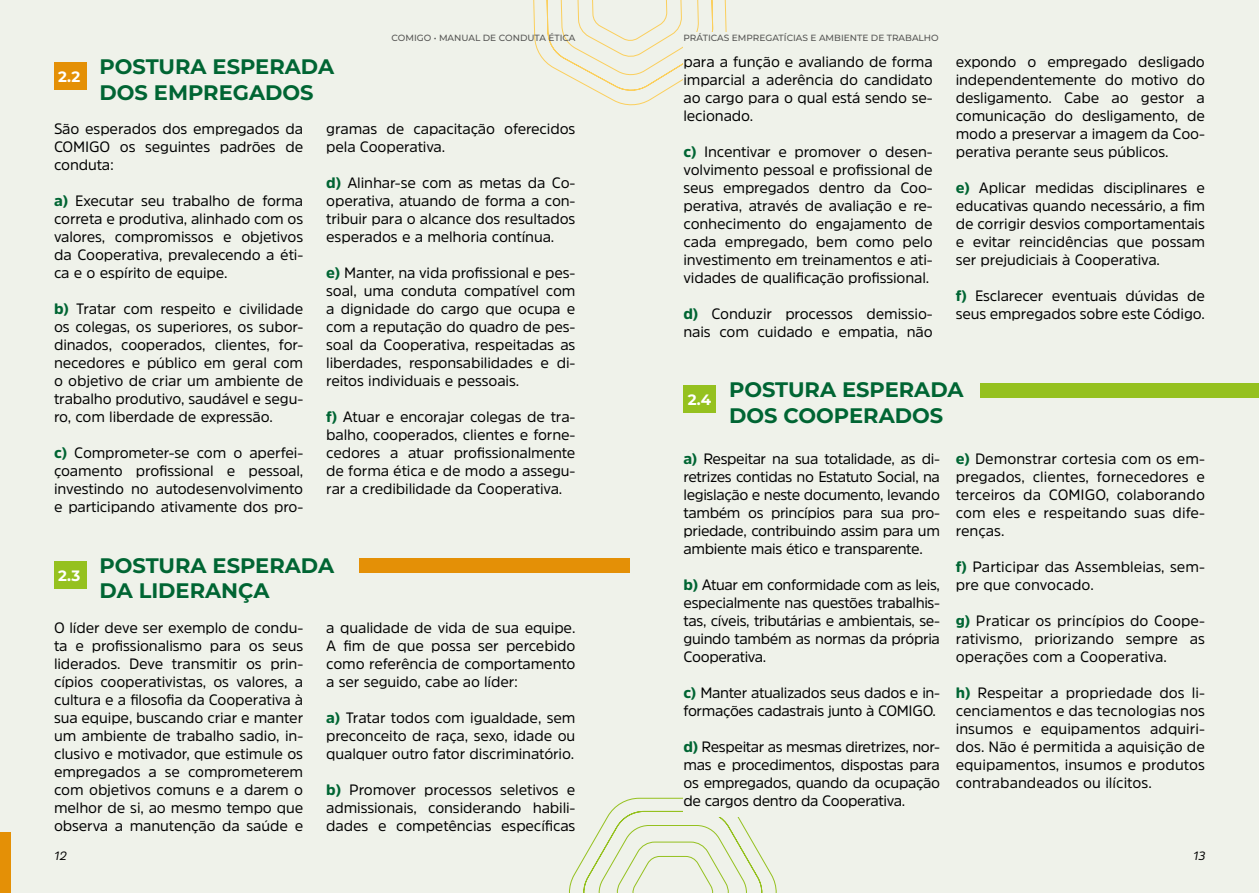
<style>
.page{position:relative;width:1259px;height:893px;background:#eff2ea}
.page>*{position:absolute;margin:0;border:0;box-sizing:border-box;transform-origin:0 0}
.t1{font:700 21px/25.2px "Montserrat";color:#006533}
.t2{font:15px/18px "Amsi Pro";letter-spacing:-.01em;color:#000;text-align:justify}
.t3{font:700 15px "Montserrat";color:#fff}
.t4{font:italic 12px "Amsi Pro";color:#000}
.t5{font:500 9px "Montserrat";color:#585856}
.s1{font-weight:900;color:#006533}
</style>
<div class="page">
<svg style="left:569px;top:797px;width:208px;height:96px"></svg>
<svg style="left:533px;top:0;width:194px;height:106px"></svg>
<div style="left:54px;top:62px;width:32px;height:28px;background:#e49006"></div>
<div style="left:54px;top:561px;width:32px;height:28px;background:#95c11f"></div>
<div style="left:359px;top:558px;width:270px;height:15px;background:#e49006"></div>
<div style="left:0;top:832px;width:11px;height:61px;background:#e49006"></div>
<div style="left:683px;top:385px;width:33px;height:28px;background:#95c11f"></div>
<div style="left:683px;top:451px;width:257px;height:365px;background:#eff2ea"></div>
<div style="left:980px;top:383px;width:279px;height:14px;background:#95c11f"></div>
<div style="left:683px;top:54px;width:249px;height:287px;background:#eff2ea"></div>
<div style="left:683px;top:33px;width:257px;height:21px;background:#eff2ea"></div>
<p class="t3" style="left:58px;top:66px;width:23px">2.2</p>
<h1 class="t1" style="left:99px;top:53px;width:236px">POSTURA ESPERADA<br>DOS EMPREGADOS</h1>
<p class="t5" style="left:391px;top:32px;width:185px">COMIGO • MANUAL DE CONDUTA ÉTICA</p>
<p class="t2" style="left:54px;top:119px;width:251px">São esperados dos empregados da COMIGO os seguintes padrões de conduta:</p>
<p class="t2" style="left:54px;top:191px;width:251px"><span class="s1">a)</span> Executar seu trabalho de forma correta e produtiva, alinhado com os valores, compromissos e objetivos da Cooperativa, prevalecendo a éti&shy;ca e o espírito de equipe.</p>
<p class="t2" style="left:54px;top:299px;width:251px"><span class="s1">b)</span> Tratar com respeito e civilidade os colegas, os superiores, os subor&shy;dinados, cooperados, clientes, for&shy;necedores e público em geral com o objetivo de criar um ambiente de trabalho produtivo, saudável e segu&shy;ro, com liberdade de expressão.</p>
<p class="t2" style="left:54px;top:443px;width:251px"><span class="s1">c)</span> Comprometer-se com o aperfei&shy;çoamento profissional e pessoal, investindo no autodesenvolvimento e participando ativamente dos pro-</p>
<p class="t2" style="left:326px;top:119px;width:251px">gramas de capacitação oferecidos pela Cooperativa.</p>
<p class="t2" style="left:326px;top:173px;width:251px"><span class="s1">d)</span> Alinhar-se com as metas da Co&shy;operativa, atuando de forma a con&shy;tribuir para o alcance dos resultados esperados e a melhoria contínua.</p>
<p class="t2" style="left:326px;top:263px;width:251px"><span class="s1">e)</span> Manter, na vida profissional e pes&shy;soal, uma conduta compatível com a dignidade do cargo que ocupa e com a reputação do quadro de pes&shy;soal da Cooperativa, respeitadas as liberdades, responsabilidades e di&shy;reitos individuais e pessoais.</p>
<p class="t2" style="left:326px;top:407px;width:251px"><span class="s1">f)</span> Atuar e encorajar colegas de tra&shy;balho, cooperados, clientes e forne&shy;cedores a atuar profissionalmente de forma ética e de modo a assegu&shy;rar a credibilidade da Cooperativa.</p>
<p class="t3" style="left:58px;top:565px;width:23px">2.3</p>
<h1 class="t1" style="left:99px;top:552px;width:236px">POSTURA ESPERADA<br>DA LIDERANÇA</h1>
<p class="t2" style="left:54px;top:618px;width:251px">O líder deve ser exemplo de condu&shy;ta e profissionalismo para os seus liderados. Deve transmitir os prin&shy;cípios cooperativistas, os valores, a cultura e a filosofia da Cooperativa à sua equipe, buscando criar e manter um ambiente de trabalho sadio, in&shy;clusivo e motivador, que estimule os empregados a se comprometerem com objetivos comuns e a darem o melhor de si, ao mesmo tempo que observa a manutenção da saúde e</p>
<p class="t2" style="left:326px;top:618px;width:251px">a qualidade de vida de sua equipe.<br>A fim de que possa ser percebido como referência de comportamento a ser seguido, cabe ao líder:</p>
<p class="t2" style="left:326px;top:708px;width:251px"><span class="s1">a)</span> Tratar todos com igualdade, sem preconceito de raça, sexo, idade ou qualquer outro fator discriminatório.</p>
<p class="t2" style="left:326px;top:780px;width:251px"><span class="s1">b)</span> Promover processos seletivos e admissionais, considerando habili&shy;dades e competências específicas</p>
<p class="t5" style="left:683px;top:32px;width:257px">PRÁTICAS EMPREGATÍCIAS E AMBIENTE DE TRABALHO</p>
<p class="t2" style="left:683px;top:52px;width:251px">para a função e avaliando de forma imparcial a aderência do candidato ao cargo para o qual está sendo se&shy;lecionado.</p>
<p class="t2" style="left:683px;top:142px;width:251px"><span class="s1">c)</span> Incentivar e promover o desen&shy;volvimento pessoal e profissional de seus empregados dentro da Coo&shy;perativa, através de avaliação e re&shy;conhecimento do engajamento de cada empregado, bem como pelo investimento em treinamentos e ati&shy;vidades de qualificação profissional.</p>
<p class="t2" style="left:683px;top:304px;width:251px"><span class="s1">d)</span> Conduzir processos demissio&shy;nais com cuidado e empatia, não</p>
<p class="t2" style="left:955px;top:52px;width:251px">expondo o empregado desligado independentemente do motivo do desligamento. Cabe ao gestor a comunicação do desligamento, de modo a preservar a imagem da Coo&shy;perativa perante seus públicos.</p>
<p class="t2" style="left:955px;top:178px;width:251px"><span class="s1">e)</span> Aplicar medidas disciplinares e educativas quando necessário, a fim de corrigir desvios comportamentais e evitar reincidências que possam ser prejudiciais à Cooperativa.</p>
<p class="t2" style="left:955px;top:286px;width:251px"><span class="s1">f)</span> Esclarecer eventuais dúvidas de seus empregados sobre este Código.</p>
<p class="t3" style="left:688px;top:389px;width:25px">2.4</p>
<h1 class="t1" style="left:729px;top:376px;width:236px">POSTURA ESPERADA<br>DOS COOPERADOS</h1>
<p class="t2" style="left:683px;top:449px;width:258px"><span class="s1">a)</span> Respeitar na sua totalidade, as di&shy;retrizes contidas no Estatuto Social, na legislação e neste documento, levando também os princípios para sua pro&shy;priedade, contribuindo assim para um ambiente mais ético e transparente.</p>
<p class="t2" style="left:683px;top:575px;width:258px"><span class="s1">b)</span> Atuar em conformidade com as leis, especialmente nas questões trabalhis&shy;tas, cíveis, tributárias e ambientais, se&shy;guindo também as normas da própria Cooperativa.</p>
<p class="t2" style="left:683px;top:683px;width:258px"><span class="s1">c)</span> Manter atualizados seus dados e in&shy;formações cadastrais junto à COMIGO.</p>
<p class="t2" style="left:683px;top:737px;width:258px"><span class="s1">d)</span> Respeitar as mesmas diretrizes, nor&shy;mas e procedimentos, dispostas para os empregados, quando da ocupação de cargos dentro da Cooperativa.</p>
<p class="t2" style="left:955px;top:449px;width:251px"><span class="s1">e)</span> Demonstrar cortesia com os em&shy;pregados, clientes, fornecedores e terceiros da COMIGO, colaborando com eles e respeitando suas dife&shy;renças.</p>
<p class="t2" style="left:955px;top:557px;width:251px"><span class="s1">f)</span> Participar das Assembleias, sem&shy;pre que convocado.</p>
<p class="t2" style="left:955px;top:611px;width:251px"><span class="s1">g)</span> Praticar os princípios do Coope&shy;rativismo, priorizando sempre as operações com a Cooperativa.</p>
<p class="t2" style="left:955px;top:683px;width:251px"><span class="s1">h)</span> Respeitar a propriedade dos li&shy;cenciamentos e das tecnologias nos insumos e equipamentos adquiri&shy;dos. Não é permitida a aquisição de equipamentos, insumos e produtos contrabandeados ou ilícitos.</p>
<p class="t4" style="left:54px;top:848px;width:15px">12</p>
<p class="t4" style="left:1193px;top:848px;width:14px">13</p>
</div>
